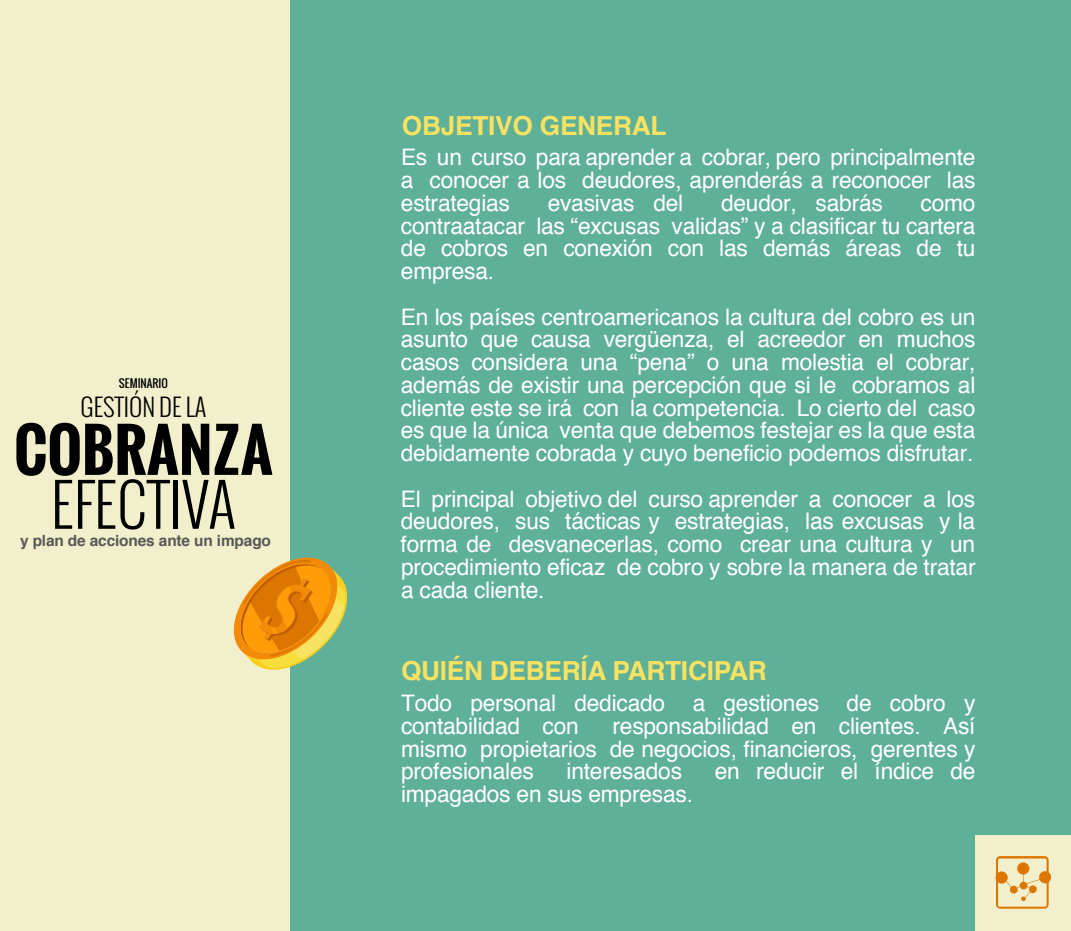
<style>
.page{position:relative;width:1071px;height:931px;background:#fff}
.page>*{position:absolute;margin:0;border:0;box-sizing:border-box;transform-origin:0 0}
.t1{font:700 58.27px "Oswald";color:#000}
.t2{font:300 58.27px "Oswald";color:#000}
.t3{font:700 26.25px "Helvetica";letter-spacing:-.01em;color:#f8e261}
.t4{font:300 24.32px "Oswald";color:#000}
.t5{font:22.75px/22.8px "Helvetica";letter-spacing:-.01em;color:#fff;text-align:justify}
.t6{font:700 15.4px "Helvetica";letter-spacing:-.01em;color:#585857}
.t7{font:11.2px "Oswald";color:#000}
</style>
<div class="page">
<div style="left:0;top:0;width:356px;height:931px;background:#f2efcc"></div>
<div style="left:291px;top:0;width:780px;height:931px;background:#5fb099"></div>
<svg style="left:233px;top:553px;width:114px;height:117px"></svg>
<div style="left:976px;top:835px;width:95px;height:96px;background:#f2efcc"></div>
<svg style="left:996px;top:856px;width:55px;height:53px"></svg>
<p class="t7" style="left:119px;top:375px;width:51px">SEMINARIO</p>
<p class="t4" style="left:80px;top:390px;width:128px">GESTIÓN DE LA</p>
<h1 class="t1" style="left:14px;top:407px;width:260px">COBRANZA</h1>
<h1 class="t2" style="left:51px;top:465px;width:187px">EFECTIVA</h1>
<p class="t6" style="left:20px;top:528px;width:252px">y plan de acciones ante un impago</p>
<p class="t3" style="left:402px;top:104px;width:266px">OBJETIVO GENERAL</p>
<p class="t5" style="left:401px;top:147px;width:576px">Es un curso para aprender a cobrar, pero principalmente a conocer a los deudores, aprenderás a reconocer las estrategias</p>
<p class="t5" style="left:548px;top:192px;width:137px">evasivas del</p>
<p class="t5" style="left:721px;top:192px;width:163px">deudor, sabrás</p>
<p class="t5" style="left:401px;top:192px;width:576px;text-indent:520px">como contraatacar las “excusas validas” y a clasificar tu cartera de cobros en conexión con las demás áreas de tu empresa.</p>
<p class="t5" style="left:401px;top:306px;width:576px">En los países centroamericanos la cultura del cobro es un asunto que causa vergüenza, el acreedor en muchos casos considera una “pena” o una molestia el cobrar, además de existir una percepción que si le cobramos al cliente este se irá con la competencia. Lo cierto del caso es que la única venta que debemos festejar es la que esta debidamente cobrada y cuyo beneficio podemos disfrutar.</p>
<p class="t5" style="left:401px;top:488px;width:576px">El principal objetivo del curso aprender a conocer a los deudores, sus tácticas y estrategias, las excusas y la forma de desvanecerlas, como crear una cultura y un procedimiento eficaz de cobro y sobre la manera de tratar a cada cliente.</p>
<p class="t3" style="left:401px;top:650px;width:367px">QUIÉN DEBERÍA PARTICIPAR</p>
<p class="t5" style="left:401px;top:692px;width:576px">Todo personal dedicado a gestiones de cobro y contabilidad con</p>
<p class="t5" style="left:401px;top:715px;width:576px;text-indent:212px">responsabilidad en clientes. Así mismo propietarios de negocios, financieros, gerentes y profesionales</p>
<p class="t5" style="left:567px;top:761px;width:117px">interesados</p>
<p class="t5" style="left:715px;top:761px;width:262px">en reducir el índice de</p>
<p class="t5" style="left:401px;top:783px;width:294px">impagados en sus empresas.</p>
</div>
